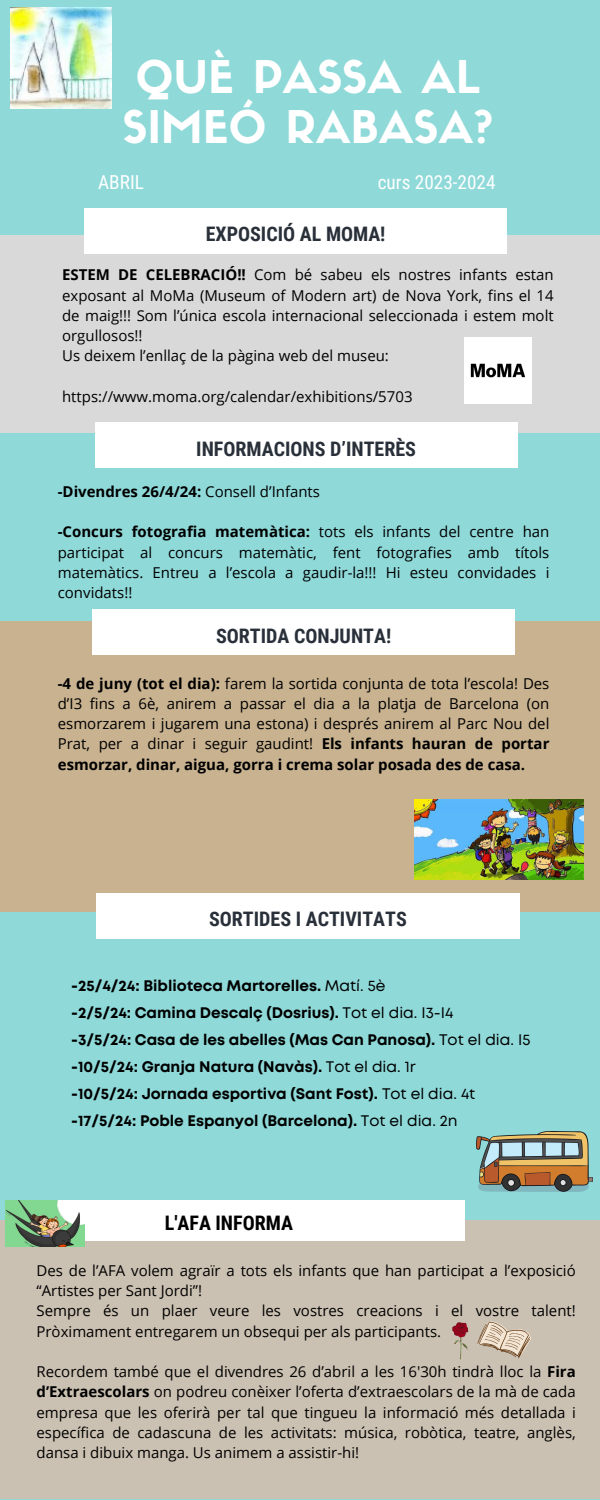
<style>
.page{position:relative;width:600px;height:1500px;background:#8fd9d9}
.page>*{position:absolute;margin:0;border:0;box-sizing:border-box;transform-origin:0 0}
.t1{font:44.2px/50.2px "Sifonn Basic";letter-spacing:.01em;color:#fff}
.t2{font:700 20px "Roboto Condensed";color:#293039}
.t3{font:700 20px "Roboto Condensed";color:#000}
.t4{font:19.3px "Roboto Condensed";color:#fff}
.t5{font:700 15.3px "Mont";color:#000}
.t6{font:15px/20.2px "Open Sans";color:#000;text-align:justify}
.t7{font:700 15px "Open Sans";color:#000}
.s1{font-weight:700}
.s2{font-weight:400}
</style>
<div class="page">
<div style="left:0;top:235px;width:600px;height:198px;background:#d9d9d9"></div>
<div style="left:0;top:1221px;width:600px;height:277px;background:#cbc1b2"></div>
<div style="left:0;top:621px;width:600px;height:291px;background:#c8b290"></div>
<div style="left:92px;top:610px;width:423px;height:45px;background:#fff"></div>
<img style="left:11px;top:7px;width:100px;height:101px">
<div style="left:95px;top:422px;width:423px;height:46px;background:#fff"></div>
<div style="left:42px;top:1200px;width:423px;height:41px;background:#fff"></div>
<img style="left:5px;top:1200px;width:79px;height:47px">
<div style="left:84px;top:208px;width:423px;height:46px;background:#fff"></div>
<div style="left:96px;top:893px;width:423px;height:46px;background:#fff"></div>
<img style="left:477px;top:1131px;width:116px;height:60px">
<img style="left:414px;top:800px;width:170px;height:79px">
<img style="left:465px;top:337px;width:66px;height:67px">
<svg style="left:452px;top:1322px;width:17px;height:37px"></svg>
<svg style="left:477px;top:1321px;width:54px;height:37px"></svg>
<p class="t1" style="left:123px;top:57px;width:372px">QUÈ PASSA AL<br>SIMEÓ RABASA?</p>
<p class="t4" style="left:98px;top:171px;width:47px">ABRIL</p>
<p class="t4" style="left:378px;top:171px;width:119px">curs 2023-2024</p>
<p class="t2" style="left:206px;top:223px;width:181px">EXPOSICIÓ AL MOMA!</p>
<p class="t6" style="left:62px;top:265px;width:493px"><span class="s1">ESTEM DE CELEBRACIÓ!!</span> Com bé sabeu els nostres infants estan exposant al MoMa (Museum of Modern art) de Nova York, fins el 14 de maig!!! Som l’única escola internacional seleccionada i estem molt orgullosos!!</p>
<p class="t6" style="left:62px;top:346px;width:328px">Us deixem l’enllaç de la pàgina web del museu:</p>
<h2 class="t6" style="left:62px;top:386px;width:352px">https://www.moma.org/calendar/exhibitions/5703</h2>
<h3 class="t2" style="left:196px;top:437px;width:221px">INFORMACIONS D’INTERÈS</h3>
<p class="t7" style="left:58px;top:481px;width:264px">-Divendres 26/4/24: <span class="s2">Consell d’Infants</span></p>
<p class="t6" style="left:58px;top:522px;width:493px"><span class="s1">-Concurs fotografia matemàtica:</span> tots els infants del centre han participat al concurs matemàtic, fent fotografies amb títols matemàtics. Entreu a l’escola a gaudir-la!!! Hi esteu convidades i convidats!!</p>
<p class="t2" style="left:216px;top:624px;width:177px">SORTIDA CONJUNTA!</p>
<p class="t6" style="left:58px;top:673px;width:493px"><span class="s1">-4 de juny (tot el dia):</span> farem la sortida conjunta de tota l’escola! Des d’I3 fins a 6è, anirem a passar el dia a la platja de Barcelona (on esmorzarem i jugarem una estona) i després anirem al Parc Nou del Prat, per a dinar i seguir gaudint! <span class="s1">Els infants hauran de portar esmorzar, dinar, aigua, gorra i crema solar posada des de casa.</span></p>
<p class="t2" style="left:209px;top:908px;width:199px">SORTIDES I ACTIVITATS</p>
<h2 class="t5" style="left:71px;top:980px;width:316px">-25/4/24: Biblioteca Martorelles. <span class="s2">Matí. 5è</span></h2>
<p class="t5" style="left:71px;top:1007px;width:384px">-2/5/24: Camina Descalç (Dosrius). <span class="s2">Tot el dia. I3-I4</span></p>
<p class="t5" style="left:71px;top:1034px;width:461px">-3/5/24: Casa de les abelles (Mas Can Panosa). <span class="s2">Tot el dia. I5</span></p>
<h2 class="t5" style="left:71px;top:1061px;width:346px">-10/5/24: Granja Natura (Navàs). <span class="s2">Tot el dia. 1r</span></h2>
<p class="t5" style="left:71px;top:1088px;width:406px">-10/5/24: Jornada esportiva (Sant Fost). <span class="s2">Tot el dia. 4t</span></p>
<p class="t5" style="left:71px;top:1115px;width:388px">-17/5/24: Poble Espanyol (Barcelona). <span class="s2">Tot el dia. 2n</span></p>
<p class="t3" style="left:165px;top:1211px;width:130px">L'AFA INFORMA</p>
<p class="t6" style="left:37px;top:1260px;width:541px">Des de l’AFA volem agraïr a tots els infants que han participat a l’exposició “Artistes per Sant Jordi”!</p>
<p class="t6" style="left:37px;top:1300px;width:541px">Sempre és un plaer veure les vostres creacions i el vostre talent!<br>Pròximament entregarem un obsequi per als participants.</p>
<p class="t6" style="left:37px;top:1361px;width:541px">Recordem també que el divendres 26 d’abril a les 16'30h tindrà lloc la <span class="s1">Fira d’Extraescolars</span> on podreu conèixer l’oferta d’extraescolars de la mà de cada empresa que les oferirà per tal que tingueu la informació més detallada i específica de cadascuna de les activitats: música, robòtica, teatre, anglès, dansa i dibuix manga. Us animem a assistir-hi!</p>
</div>
